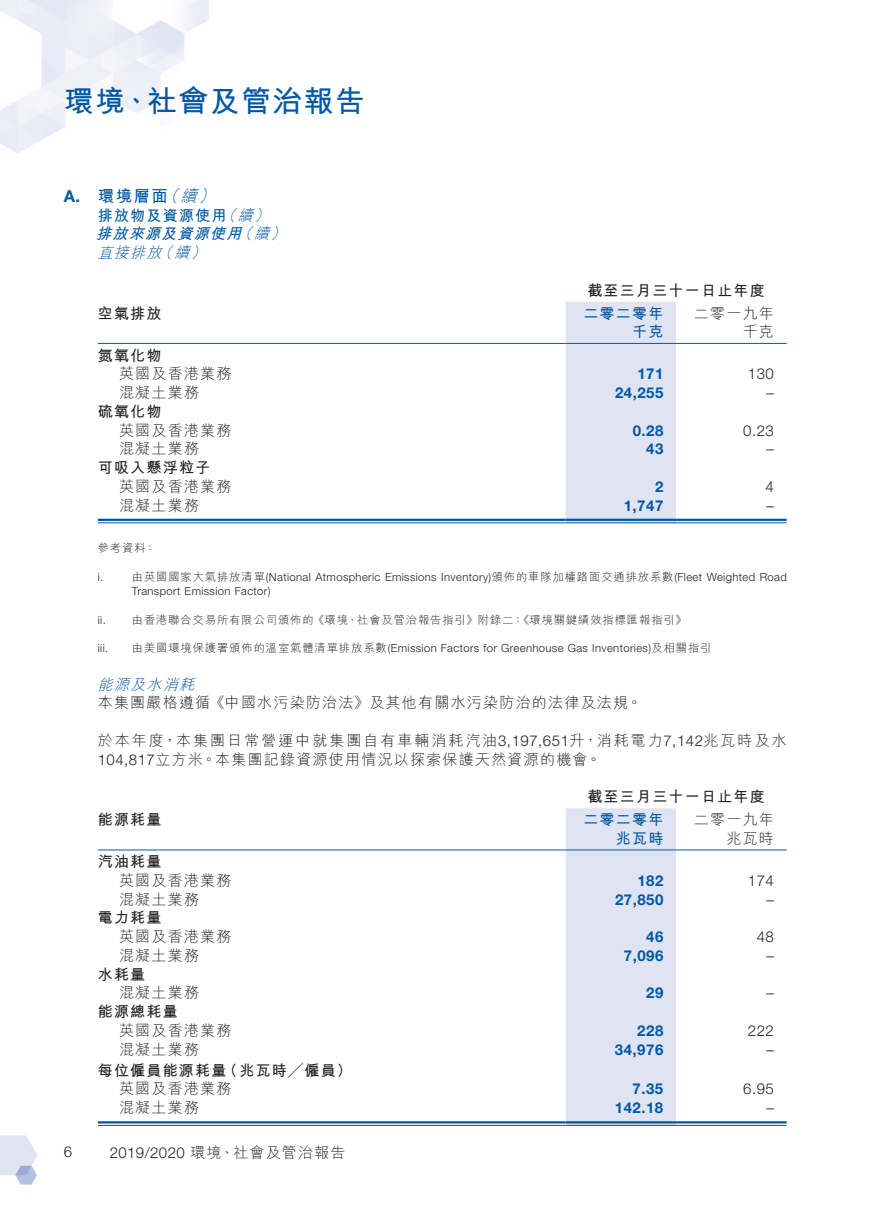
<style>
.page{position:relative;width:893px;height:1212px;background:#fff}
.page>*{position:absolute;margin:0;border:0;box-sizing:border-box;transform-origin:0 0}
.t1{font:700 30px "M Hei HK";letter-spacing:.045em;color:#0058a5}
.t2{font:700 16.5px "M Hei HK";color:#0058a5}
.t3{font:300 15px "M Hei HK";letter-spacing:.085em;color:#231f20}
.t4{font:300 15px/18.8px "M Hei HK";letter-spacing:.135em;color:#231f20}
.t5{font:700 15px "M Hei HK";letter-spacing:.085em;color:#231f20}
.t6{font:700 15px "Helvetica Neue LT Std";letter-spacing:.035em;color:#0058a5}
.t7{font:italic 300 15px/18.8px "M Hei HK";color:#0058a5}
.t8{font:300 15px "Helvetica Neue LT Std";letter-spacing:.035em;color:#231f20}
.t9{font:700 15px "M Hei HK";letter-spacing:.085em;color:#0058a5}
.t10{font:300 11.25px/14.2px "Helvetica Neue LT Std";letter-spacing:.035em;color:#231f20}
.t11{font:300 11.25px "M Hei HK";letter-spacing:.085em;color:#231f20}
.s1{font-family:"Helvetica Neue LT Std"}
.s2{font-weight:300;font-style:italic}
.s3{font-weight:700;font-style:normal}
.s4{font-weight:700}
.s5{font-family:"M Hei HK"}
</style>
<div class="page">
<svg style="left:0;top:1135px;width:38px;height:49px"></svg>
<div style="left:566px;top:302px;width:110px;height:220px;background:#e0e4f2"></div>
<hr style="left:98px;top:343px;width:357px;height:1px;background:#0058a5">
<hr style="left:455px;top:343px;width:111px;height:1px;background:#0058a5">
<hr style="left:566px;top:343px;width:110px;height:1px;background:#0058a5">
<hr style="left:676px;top:343px;width:111px;height:1px;background:#0058a5">
<hr style="left:98px;top:519px;width:357px;height:2px;background:#0058a5">
<hr style="left:98px;top:522px;width:357px;height:1px;background:#0058a5">
<hr style="left:455px;top:519px;width:111px;height:2px;background:#0058a5">
<hr style="left:455px;top:522px;width:111px;height:1px;background:#0058a5">
<hr style="left:566px;top:519px;width:110px;height:2px;background:#0058a5">
<hr style="left:566px;top:522px;width:110px;height:1px;background:#0058a5">
<hr style="left:676px;top:519px;width:111px;height:2px;background:#0058a5">
<hr style="left:676px;top:522px;width:111px;height:1px;background:#0058a5">
<div style="left:566px;top:808px;width:110px;height:317px;background:#e0e4f2"></div>
<hr style="left:98px;top:849px;width:357px;height:1px;background:#0058a5">
<hr style="left:455px;top:849px;width:111px;height:1px;background:#0058a5">
<hr style="left:566px;top:849px;width:110px;height:1px;background:#0058a5">
<hr style="left:676px;top:849px;width:111px;height:1px;background:#0058a5">
<hr style="left:98px;top:1121px;width:357px;height:2px;background:#0058a5">
<hr style="left:98px;top:1125px;width:357px;height:1px;background:#0058a5">
<hr style="left:455px;top:1121px;width:111px;height:2px;background:#0058a5">
<hr style="left:455px;top:1125px;width:111px;height:1px;background:#0058a5">
<hr style="left:566px;top:1121px;width:110px;height:2px;background:#0058a5">
<hr style="left:566px;top:1125px;width:110px;height:1px;background:#0058a5">
<hr style="left:676px;top:1121px;width:111px;height:2px;background:#0058a5">
<hr style="left:676px;top:1125px;width:111px;height:1px;background:#0058a5">
<h1 class="t1" style="left:64px;top:79px;width:303px">環境、社會及管治報告</h1>
<h2 class="t2" style="left:64px;top:184px;width:157px"><span class="s1">A.</span> 環境層面<span class="s2">（續）</span></h2>
<h3 class="t7" style="left:96px;top:205px;width:195px"><span class="s3">排放物及資源使用</span>（續）<span class="s4">排放來源及資源使用</span>（續）直接排放（續）</h3>
<h3 class="t5" style="left:587px;top:279px;width:179px">截至三月三十一日止年度</h3>
<h3 class="t5" style="left:98px;top:302px;width:65px">空氣排放</h3>
<h3 class="t9" style="left:583px;top:302px;width:81px">二零二零年</h3>
<h3 class="t3" style="left:694px;top:305px;width:81px">二零一九年</h3>
<h3 class="t9" style="left:632px;top:321px;width:33px">千克</h3>
<h3 class="t3" style="left:743px;top:324px;width:33px">千克</h3>
<h3 class="t5" style="left:98px;top:344px;width:65px">氮氧化物</h3>
<h3 class="t3" style="left:119px;top:366px;width:114px">英國及香港業務</h3>
<h3 class="t6" style="left:637px;top:365px;width:28px">171</h3>
<h3 class="t8" style="left:748px;top:365px;width:28px">130</h3>
<h3 class="t3" style="left:119px;top:385px;width:81px">混凝土業務</h3>
<h3 class="t6" style="left:615px;top:383px;width:50px">24,255</h3>
<h3 class="t8" style="left:766px;top:384px;width:9px">–</h3>
<h3 class="t5" style="left:98px;top:400px;width:65px">硫氧化物</h3>
<h3 class="t3" style="left:119px;top:422px;width:114px">英國及香港業務</h3>
<h3 class="t6" style="left:633px;top:421px;width:32px">0.28</h3>
<h3 class="t8" style="left:743px;top:421px;width:32px">0.23</h3>
<h3 class="t3" style="left:119px;top:441px;width:81px">混凝土業務</h3>
<h3 class="t6" style="left:646px;top:440px;width:19px">43</h3>
<h3 class="t8" style="left:766px;top:440px;width:9px">–</h3>
<h3 class="t5" style="left:98px;top:457px;width:114px">可吸入懸浮粒子</h3>
<h3 class="t3" style="left:119px;top:479px;width:114px">英國及香港業務</h3>
<h3 class="t6" style="left:655px;top:477px;width:10px">2</h3>
<h3 class="t8" style="left:765px;top:477px;width:10px">4</h3>
<h3 class="t3" style="left:119px;top:497px;width:81px">混凝土業務</h3>
<h3 class="t6" style="left:624px;top:496px;width:41px">1,747</h3>
<h3 class="t8" style="left:766px;top:496px;width:9px">–</h3>
<p class="t11" style="left:98px;top:542px;width:60px">參考資料：</p>
<p class="t10" style="left:98px;top:569px;width:7px">i.</p>
<p class="t10" style="left:132px;top:569px;width:656px"><span class="s5">由英國國家大氣排放清單</span>(National Atmospheric Emissions Inventory)<span class="s5">頒佈的車隊加權路面交通排放系數</span>(Fleet Weighted Road<br>Transport Emission Factor)</p>
<p class="t11" style="left:98px;top:614px;width:590px"><span class="s1">ii.</span> 由香港聯合交易所有限公司頒佈的《環境、社會及管治報告指引》附錄二：《環境關鍵績效指標匯報指引》</p>
<p class="t10" style="left:98px;top:641px;width:12px">iii.</p>
<p class="t10" style="left:132px;top:641px;width:581px"><span class="s5">由美國環境保護署頒佈的溫室氣體清單排放系數</span>(Emission Factors for Greenhouse Gas Inventories)<span class="s5">及相關指引</span></p>
<h3 class="t7" style="left:98px;top:674px;width:102px">能源及水消耗</h3>
<h3 class="t3" style="left:98px;top:695px;width:545px">本集團嚴格遵循《中國水污染防治法》及其他有關水污染防治的法律及法規。</h3>
<h3 class="t4" style="left:98px;top:731px;width:690px">於本年度，本集團日常營運中就集團自有車輛消耗汽油<span class="s1">3,197,651</span>升，消耗電力<span class="s1">7,142</span>兆瓦時及水<br><span class="s1">104,817</span>立方米。本集團記錄資源使用情況以探索保護天然資源的機會。</h3>
<h3 class="t5" style="left:587px;top:786px;width:179px">截至三月三十一日止年度</h3>
<h3 class="t5" style="left:98px;top:809px;width:65px">能源耗量</h3>
<h3 class="t9" style="left:583px;top:809px;width:81px">二零二零年</h3>
<h3 class="t3" style="left:694px;top:812px;width:81px">二零一九年</h3>
<h3 class="t9" style="left:616px;top:827px;width:49px">兆瓦時</h3>
<h3 class="t3" style="left:726px;top:831px;width:49px">兆瓦時</h3>
<h3 class="t5" style="left:98px;top:851px;width:65px">汽油耗量</h3>
<h3 class="t3" style="left:119px;top:873px;width:114px">英國及香港業務</h3>
<h3 class="t6" style="left:637px;top:871px;width:28px">182</h3>
<h3 class="t8" style="left:748px;top:871px;width:28px">174</h3>
<h3 class="t3" style="left:119px;top:891px;width:81px">混凝土業務</h3>
<h3 class="t6" style="left:615px;top:890px;width:50px">27,850</h3>
<h3 class="t8" style="left:766px;top:890px;width:9px">–</h3>
<h3 class="t5" style="left:98px;top:907px;width:65px">電力耗量</h3>
<h3 class="t3" style="left:119px;top:929px;width:114px">英國及香港業務</h3>
<h3 class="t6" style="left:646px;top:927px;width:19px">46</h3>
<h3 class="t8" style="left:757px;top:928px;width:19px">48</h3>
<h3 class="t3" style="left:119px;top:948px;width:81px">混凝土業務</h3>
<h3 class="t6" style="left:624px;top:946px;width:41px">7,096</h3>
<h3 class="t8" style="left:766px;top:946px;width:9px">–</h3>
<h3 class="t5" style="left:98px;top:963px;width:49px">水耗量</h3>
<h3 class="t3" style="left:119px;top:985px;width:81px">混凝土業務</h3>
<h3 class="t6" style="left:646px;top:984px;width:19px">29</h3>
<h3 class="t8" style="left:766px;top:984px;width:9px">–</h3>
<h3 class="t5" style="left:98px;top:1001px;width:81px">能源總耗量</h3>
<h3 class="t3" style="left:119px;top:1023px;width:114px">英國及香港業務</h3>
<h3 class="t6" style="left:637px;top:1021px;width:28px">228</h3>
<h3 class="t8" style="left:748px;top:1021px;width:28px">222</h3>
<h3 class="t3" style="left:119px;top:1041px;width:81px">混凝土業務</h3>
<h3 class="t6" style="left:615px;top:1040px;width:50px">34,976</h3>
<h3 class="t8" style="left:766px;top:1040px;width:9px">–</h3>
<h3 class="t5" style="left:98px;top:1059px;width:256px">每位僱員能源耗量（兆瓦時╱僱員）</h3>
<h3 class="t3" style="left:119px;top:1081px;width:114px">英國及香港業務</h3>
<h3 class="t6" style="left:633px;top:1080px;width:32px">7.35</h3>
<h3 class="t8" style="left:743px;top:1080px;width:32px">6.95</h3>
<h3 class="t3" style="left:119px;top:1100px;width:81px">混凝土業務</h3>
<h3 class="t6" style="left:615px;top:1098px;width:50px">142.18</h3>
<h3 class="t8" style="left:766px;top:1099px;width:9px">–</h3>
<h3 class="t8" style="left:64px;top:1142px;width:10px">6</h3>
<h3 class="t3" style="left:110px;top:1144px;width:237px"><span class="s1">2019/2020</span> 環境、社會及管治報告</h3>
</div>
